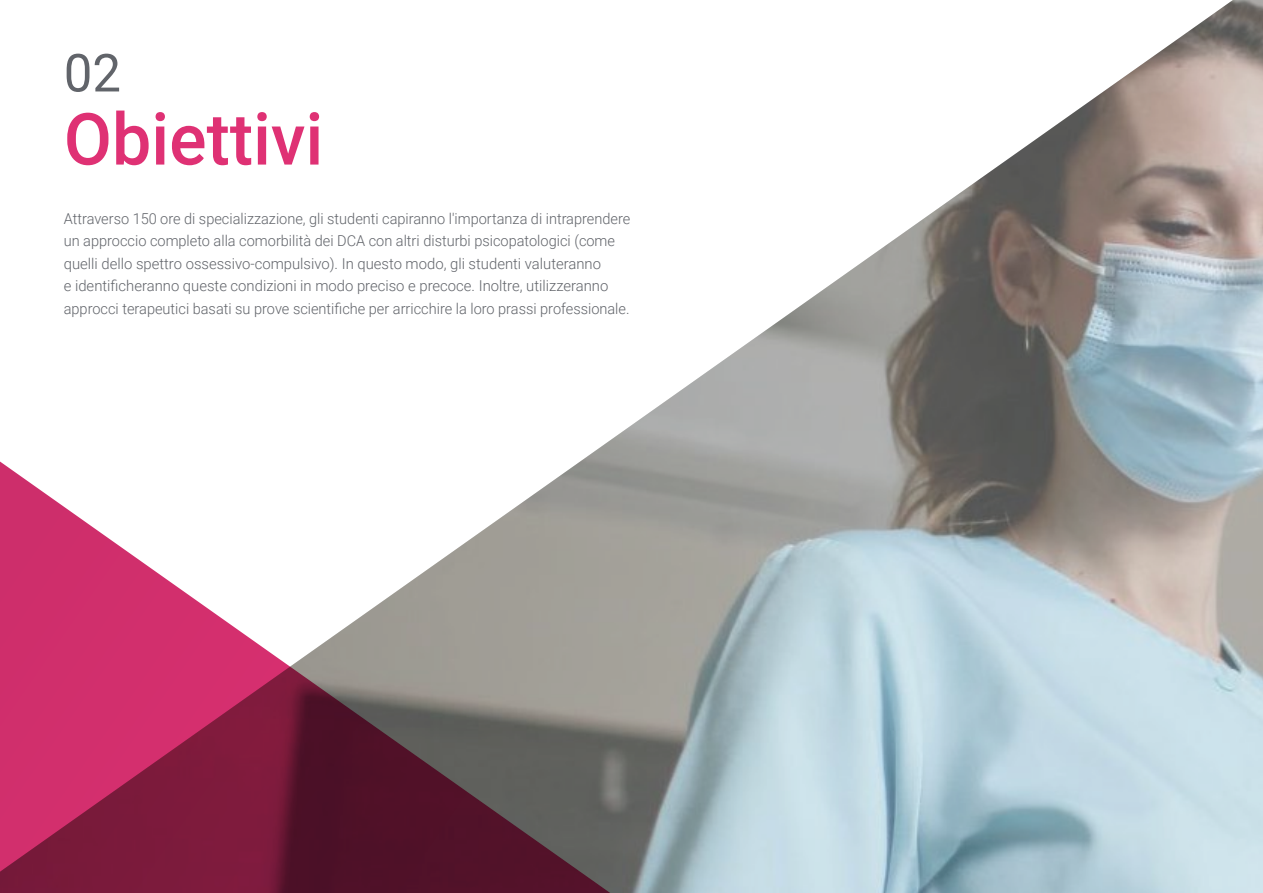
<style>
.page{position:relative;width:1263px;height:893px;background:#fff}
.page>*{position:absolute;margin:0;border:0;box-sizing:border-box;transform-origin:0 0}
.t1{font:500 72px "Roboto";color:#df3174}
.t2{font:52.5px "Roboto";color:#61646a}
.t3{font:300 15px/22.5px "Roboto";color:#61646a}
</style>
<div class="page">
<img style="left:602px;top:0;width:661px;height:893px">
<svg style="left:0;top:446px;width:640px;height:447px"></svg>
<h2 class="t2" style="left:64px;top:36px;width:59px">02</h2>
<h1 class="t1" style="left:64px;top:89px;width:261px">Obiettivi</h1>
<p class="t3" style="left:64px;top:207px;width:568px">Attraverso 150 ore di specializzazione, gli studenti capiranno l'importanza di intraprendere un approccio completo alla comorbilità dei DCA con altri disturbi psicopatologici (come quelli dello spettro ossessivo-compulsivo). In questo modo, gli studenti valuteranno<br>e identificheranno queste condizioni in modo preciso e precoce. Inoltre, utilizzeranno approcci terapeutici basati su prove scientifiche per arricchire la loro prassi professionale.</p>
</div>
